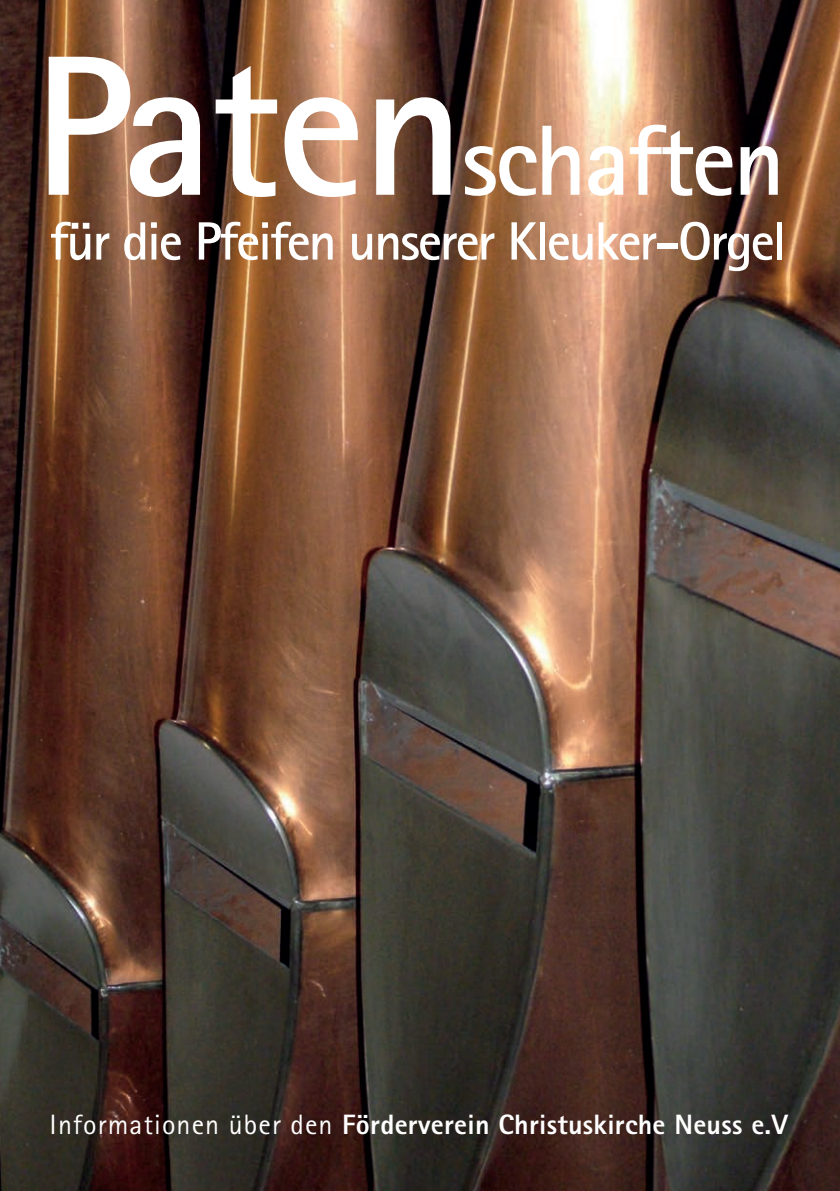
<style>
.page{position:relative;width:840px;height:1191px;background:#fff}
.page>*{position:absolute;margin:0;border:0;box-sizing:border-box;transform-origin:0 0}
.t1{font:700 100px "Rotis Sans Serif Std";letter-spacing:-.03em;color:#fff}
.t2{font:700 54px "Rotis Sans Serif Std";letter-spacing:-.04em;color:#fff}
.t3{font:800 28px "Rotis Sans Serif Std";letter-spacing:.01em;color:#fff}
.s1{font-size:200px}
.s2{font-weight:400}
</style>
<div class="page">
<hr style="left:839px;top:0;width:1px;height:1191px;background:#231f20">
<hr style="left:839px;top:57px;width:1px;height:170px;background:#f7a088">
<img style="left:0;top:0;width:839px;height:1191px">
<p class="t1" style="left:33px;top:98px;width:753px"><span class="s1">Paten</span>schaften</p>
<p class="t2" style="left:50px;top:207px;width:738px">für die Pfeifen unserer Kleuker-Orgel</p>
<p class="t3" style="left:50px;top:1106px;width:739px"><span class="s2">Informationen über den</span> Förderverein Christuskirche Neuss e.V</p>
</div>
